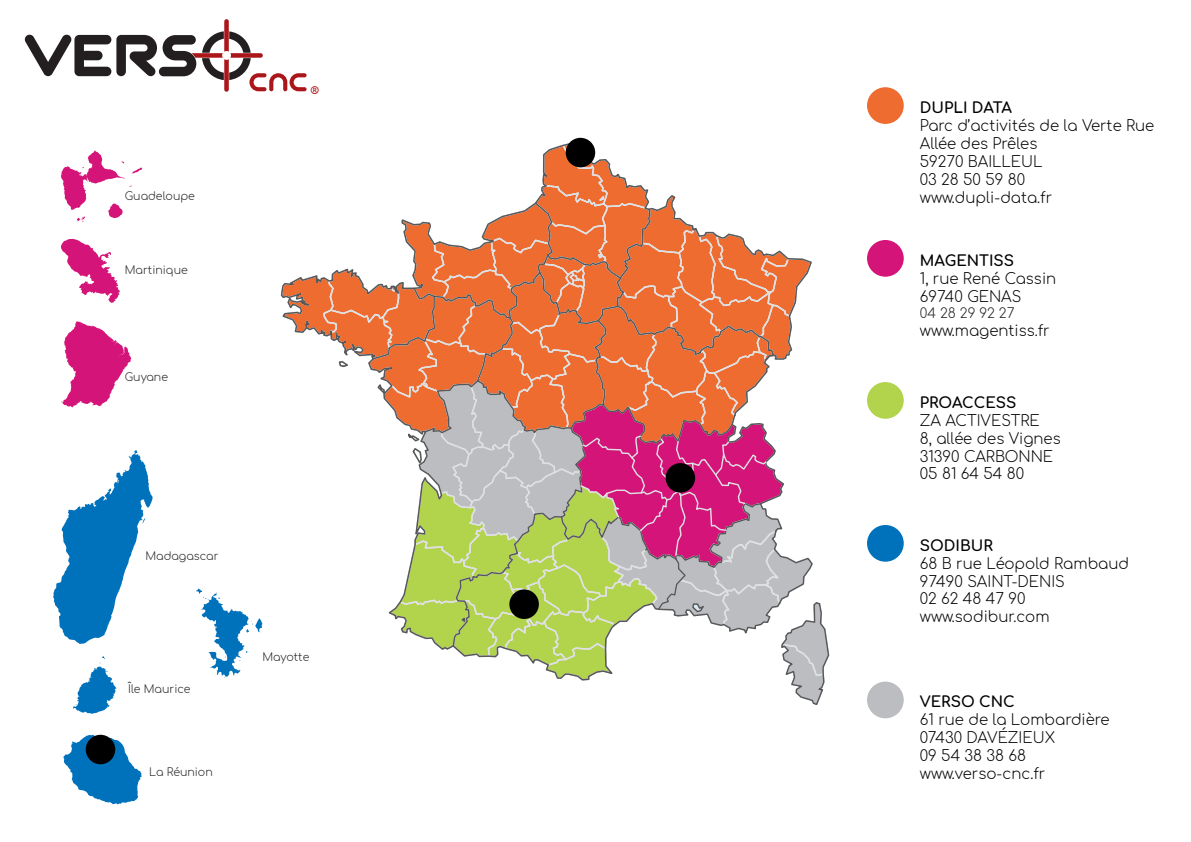
<style>
.page{position:relative;width:1191px;height:842px;background:#fff}
.page>*{position:absolute;margin:0;border:0;box-sizing:border-box;transform-origin:0 0}
.t1{font:300 14.9px/17.9px "Comfortaa";color:#000001}
.t2{font:700 14.9px "Comfortaa";color:#000001}
.t3{font:300 13.5px "Comfortaa";color:#231f20}
.t4{font:300 11px "Comfortaa";color:#231f20}
.t5{font:700 10px "Comfortaa";color:#ab161a}
</style>
<div class="page">
<div style="left:867px;top:87px;width:36px;height:37px;background:#ee6c30;border-radius:50%"></div>
<div style="left:867px;top:240px;width:36px;height:37px;background:#d41479;border-radius:50%"></div>
<div style="left:867px;top:382px;width:36px;height:37px;background:#b2d34c;border-radius:50%"></div>
<div style="left:867px;top:525px;width:36px;height:37px;background:#0072bc;border-radius:50%"></div>
<div style="left:867px;top:682px;width:36px;height:36px;background:#bcbdc0;border-radius:50%"></div>
<svg style="left:24px;top:19px;width:282px;height:73px"></svg>
<svg style="left:61px;top:150px;width:81px;height:72px"></svg>
<svg style="left:61px;top:239px;width:59px;height:64px"></svg>
<svg style="left:61px;top:321px;width:70px;height:86px"></svg>
<svg style="left:53px;top:450px;width:100px;height:194px"></svg>
<svg style="left:73px;top:656px;width:43px;height:58px"></svg>
<svg style="left:63px;top:735px;width:79px;height:69px"></svg>
<svg style="left:196px;top:589px;width:67px;height:89px"></svg>
<svg style="left:565px;top:138px;width:30px;height:29px"></svg>
<svg style="left:280px;top:140px;width:550px;height:565px"></svg>
<div style="left:665px;top:463px;width:30px;height:30px;background:#000001;border-radius:50%"></div>
<div style="left:509px;top:589px;width:30px;height:30px;background:#000001;border-radius:50%"></div>
<div style="left:86px;top:735px;width:29px;height:29px;background:#000001;border-radius:50%"></div>
<p class="t4" style="left:125px;top:186px;width:72px">Guadeloupe</p>
<p class="t4" style="left:125px;top:260px;width:64px">Martinique</p>
<p class="t4" style="left:125px;top:367px;width:45px">Guyane</p>
<p class="t5" style="left:310px;top:82px;width:10px">®</p>
<p class="t4" style="left:145px;top:546px;width:75px">Madagascar</p>
<p class="t4" style="left:128px;top:679px;width:64px">Île Maurice</p>
<p class="t4" style="left:149px;top:762px;width:65px">La Réunion</p>
<p class="t4" style="left:262px;top:647px;width:49px">Mayotte</p>
<p class="t2" style="left:920px;top:94px;width:93px">DUPLI DATA</p>
<p class="t1" style="left:920px;top:114px;width:236px">Parc d’activités de la Verte Rue<br>Allée des Prêles<br>59270 BAILLEUL<br>03 28 50 59 80 www.dupli-data.fr</p>
<p class="t2" style="left:920px;top:247px;width:96px">MAGENTISS</p>
<p class="t1" style="left:920px;top:267px;width:138px">1, rue René Cassin<br>69740 GENAS</p>
<p class="t3" style="left:920px;top:301px;width:96px">04 28 29 92 27</p>
<p class="t1" style="left:920px;top:319px;width:131px">www.magentiss.fr</p>
<p class="t2" style="left:920px;top:389px;width:98px">PROACCESS</p>
<p class="t1" style="left:920px;top:409px;width:142px">ZA ACTIVESTRE<br>8, allée des Vignes<br>31390 CARBONNE<br>05 81 64 54 80</p>
<p class="t2" style="left:920px;top:532px;width:75px">SODIBUR</p>
<p class="t1" style="left:920px;top:552px;width:211px">68 B rue Léopold Rambaud<br>97490 SAINT-DENIS<br>02 62 48 47 90 www.sodibur.com</p>
<p class="t2" style="left:920px;top:688px;width:96px">VERSO CNC</p>
<p class="t1" style="left:920px;top:709px;width:191px">61 rue de la Lombardière<br>07430 DAVÉZIEUX<br>09 54 38 38 68 www.verso-cnc.fr</p>
</div>
